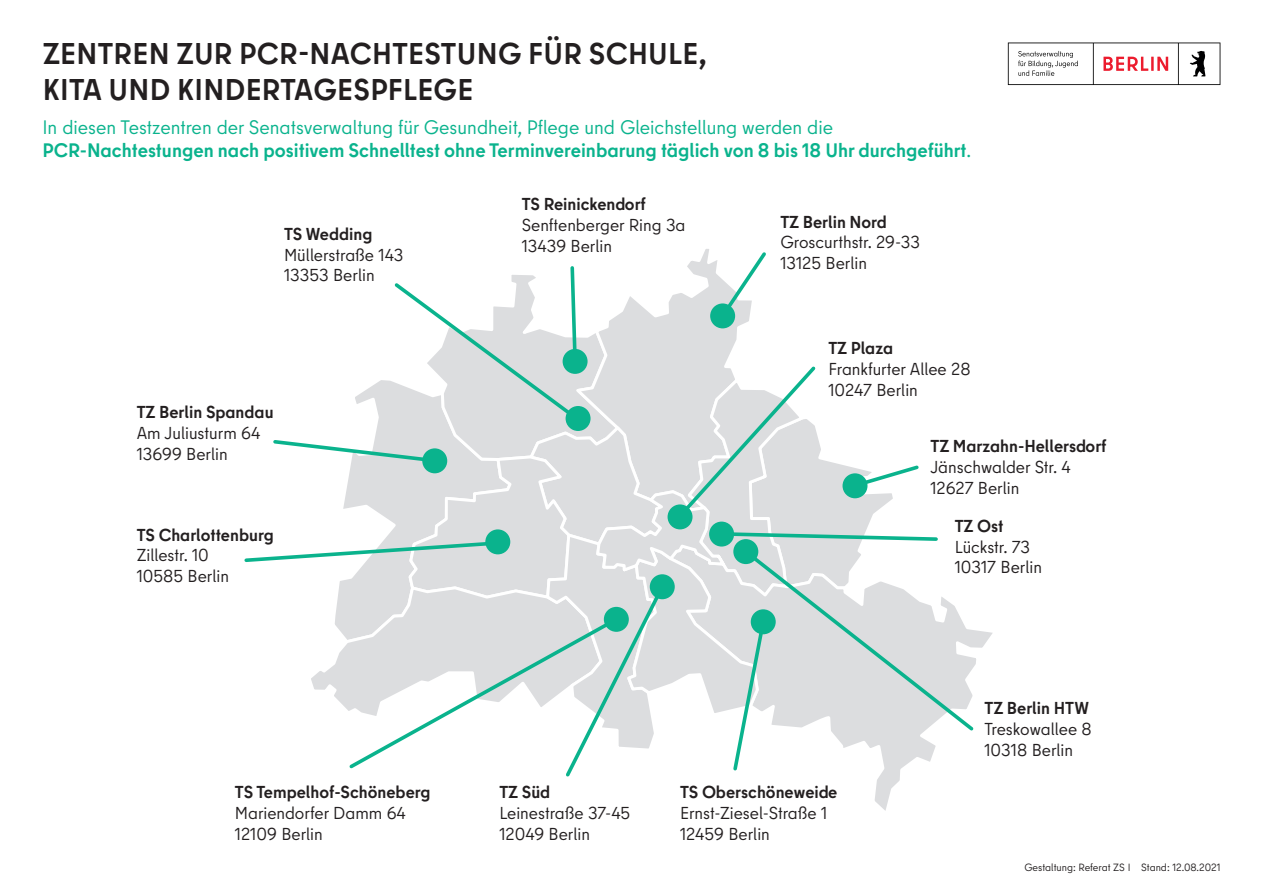
<style>
.page{position:relative;width:1263px;height:893px;background:#fff}
.page>*{position:absolute;margin:0;border:0;box-sizing:border-box;transform-origin:0 0}
.t1{font:700 30px "Berlin Type";letter-spacing:.01em;color:#231f20}
.t2{font:700 19.5px "Berlin Type";color:#0ab38d}
.t3{font:19.5px "Berlin Type";color:#0ab38d}
.t4{font:17.25px/20.7px "Berlin Type";color:#231f20}
.t5{font:700 17.25px/20.7px "Berlin Type";color:#231f20}
.t6{font:10.5px "Berlin Type";color:#231f20}
.s1{font-weight:400}
</style>
<div class="page">
<svg style="left:1008px;top:43px;width:212px;height:42px"></svg>
<svg style="left:875px;top:630px;width:118px;height:181px"></svg>
<svg style="left:244px;top:249px;width:732px;height:531px"></svg>
<p class="t1" style="left:43px;top:34px;width:665px">ZENTREN ZUR PCR-NACHTESTUNG FÜR SCHULE,</p>
<p class="t1" style="left:43px;top:70px;width:432px">KITA UND KINDERTAGESPFLEGE</p>
<p class="t3" style="left:43px;top:115px;width:792px">In diesen Testzentren der Senatsverwaltung für Gesundheit, Pflege und Gleichstellung werden die</p>
<p class="t2" style="left:43px;top:138px;width:930px">PCR-Nachtestungen nach positivem Schnelltest ohne Terminvereinbarung täglich von 8 bis 18 Uhr durchgeführt<span class="s1">.</span></p>
<p class="t5" style="left:284px;top:224px;width:90px">TS Wedding</p>
<p class="t4" style="left:284px;top:244px;width:121px">Müllerstraße 143</p>
<p class="t4" style="left:284px;top:265px;width:92px">13353 Berlin</p>
<p class="t5" style="left:137px;top:402px;width:138px">TZ Berlin Spandau</p>
<p class="t4" style="left:137px;top:423px;width:125px">Am Juliusturm 64</p>
<p class="t4" style="left:137px;top:443px;width:92px">13699 Berlin</p>
<p class="t5" style="left:137px;top:524px;width:139px">TS Charlottenburg</p>
<p class="t4" style="left:137px;top:545px;width:74px">Zillestr. 10</p>
<p class="t4" style="left:137px;top:566px;width:94px">10585 Berlin</p>
<p class="t5" style="left:235px;top:782px;width:197px">TS Tempelhof-Schöneberg</p>
<p class="t4" style="left:235px;top:802px;width:172px">Mariendorfer Damm 64<br>12109 Berlin</p>
<p class="t5" style="left:522px;top:194px;width:126px">TS Reinickendorf</p>
<p class="t4" style="left:522px;top:215px;width:165px">Senftenberger Ring 3a</p>
<p class="t4" style="left:522px;top:236px;width:92px">13439 Berlin</p>
<p class="t5" style="left:780px;top:211px;width:108px">TZ Berlin Nord</p>
<p class="t4" style="left:780px;top:232px;width:141px">Groscurthstr. 29-33</p>
<p class="t4" style="left:780px;top:253px;width:88px">13125 Berlin</p>
<p class="t5" style="left:828px;top:338px;width:66px">TZ Plaza</p>
<p class="t4" style="left:828px;top:359px;width:144px">Frankfurter Allee 28</p>
<p class="t4" style="left:828px;top:379px;width:91px">10247 Berlin</p>
<p class="t5" style="left:930px;top:436px;width:178px">TZ Marzahn-Hellersdorf<br><span class="s1">Jänschwalder Str. 4</span></p>
<p class="t4" style="left:930px;top:477px;width:90px">12627 Berlin</p>
<p class="t5" style="left:955px;top:516px;width:50px">TZ Ost</p>
<p class="t4" style="left:955px;top:536px;width:77px">Lückstr. 73</p>
<p class="t4" style="left:955px;top:557px;width:89px">10317 Berlin</p>
<p class="t5" style="left:984px;top:698px;width:106px">TZ Berlin HTW</p>
<p class="t4" style="left:984px;top:718px;width:109px">Treskowallee 8</p>
<p class="t4" style="left:984px;top:739px;width:90px">10318 Berlin</p>
<p class="t5" style="left:499px;top:782px;width:52px">TZ Süd</p>
<p class="t4" style="left:499px;top:802px;width:132px">Leinestraße 37-45</p>
<p class="t4" style="left:499px;top:823px;width:92px">12049 Berlin</p>
<p class="t5" style="left:680px;top:782px;width:159px">TS Oberschöneweide</p>
<p class="t4" style="left:680px;top:802px;width:149px">Ernst-Ziesel-Straße 1<br>12459 Berlin</p>
<p class="t6" style="left:1024px;top:860px;width:198px">Gestaltung: Referat ZS I Stand: 12.08.2021</p>
</div>
